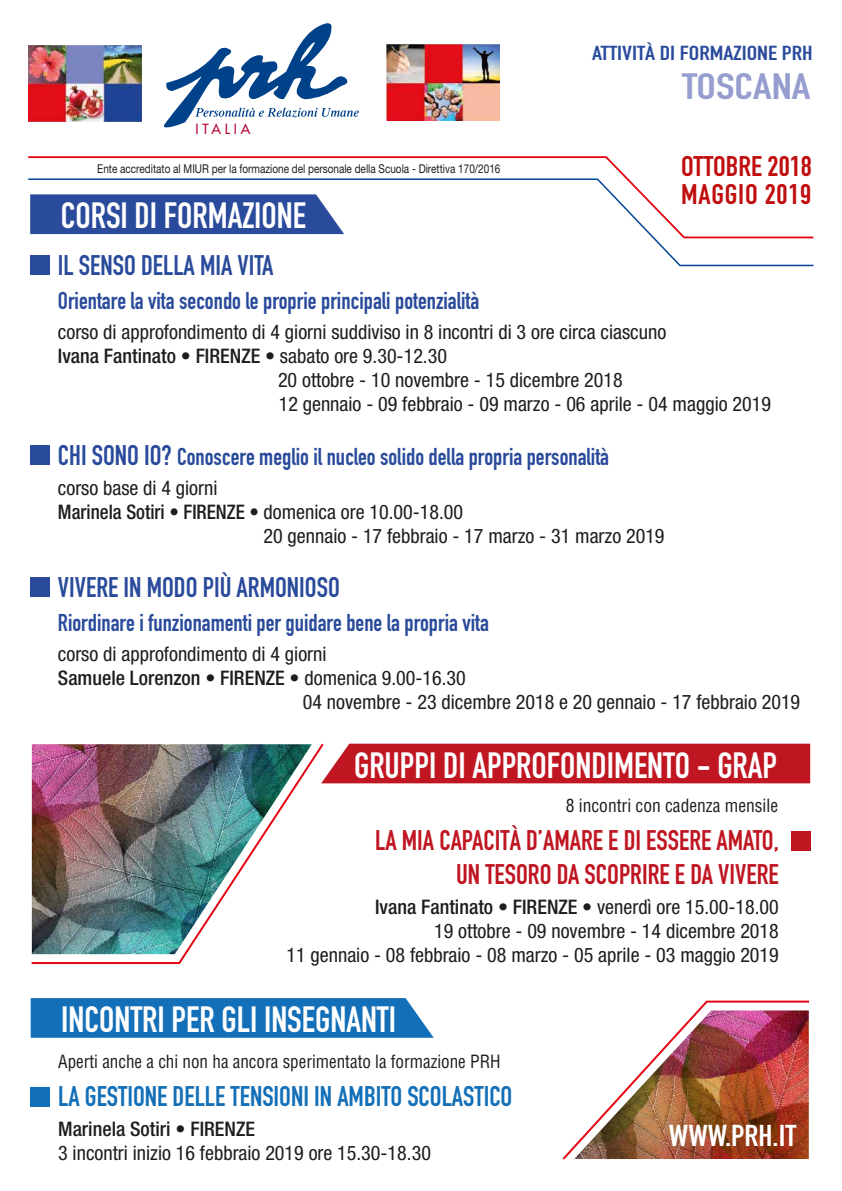
<style>
.page{position:relative;width:842px;height:1191px;background:#fff}
.page>*{position:absolute;margin:0;border:0;box-sizing:border-box;transform-origin:0 0}
.t1{font:36.2px "DIN Engschrift Alternate";color:#969dcf;scale:1.26 1}
.t2{font:36px "DIN Engschrift Alternate";color:#fff}
.t3{font:29.8px "DIN Engschrift Alternate";color:#fff;scale:1.11 1}
.t4{font:28px/34px "DIN Engschrift Alternate";color:#bf1622;text-align:right}
.t5{font:28px "DIN Engschrift Alternate";color:#2a4b9b}
.t6{font:28px "DIN Engschrift Alternate";color:#136fb7}
.t7{font:28px/28px "DIN Engschrift Alternate";color:#c00d0e;scale:1.06 1}
.t8{font:24px "DIN Engschrift Alternate";color:#2a4b9b}
.t9{font:condensed 20px/24px "Helvetica Neue";color:#1d1d1b;text-align:right}
.t10{font:500 condensed 20px "Helvetica Neue";color:#1d1d1b}
.t11{font:500 condensed 20px "Helvetica Neue";color:#1d1d1b;scale:.95 1}
.t12{font:20px "DIN Engschrift Alternate";color:#2a4b9b;scale:1.23 1}
.t13{font:condensed 17.8px "Helvetica";color:#1d1d1b;scale:.96 1}
.t14{font:condensed 17.8px "Helvetica";color:#1d1d1b}
.t15{font:13.6px "Futura";letter-spacing:.28em;color:#b10933}
.t16{font:12.2px "Helvetica Neue LT Pro";color:#1d1d1b;scale:.82 1}
.s1{font-weight:400}
.s2{font-size:28px}
.s3{font-weight:500}
</style>
<div class="page">
<svg style="left:49px;top:239px;width:764px;height:27px"></svg>
<svg style="left:28px;top:156px;width:786px;height:83px"></svg>
<img style="left:29px;top:45px;width:113px;height:76px">
<img style="left:387px;top:45px;width:112px;height:75px">
<svg style="left:164px;top:23px;width:195px;height:105px"></svg>
<svg style="left:30px;top:194px;width:314px;height:40px;background:#3554a0"></svg>
<div style="left:30px;top:255px;width:19px;height:19px;background:#2a4b9b"></div>
<div style="left:30px;top:445px;width:19px;height:19px;background:#2a4b9b"></div>
<div style="left:30px;top:577px;width:19px;height:19px;background:#2a4b9b"></div>
<div style="left:31px;top:998px;width:402px;height:39px;background:#136fb7"></div>
<div style="left:31px;top:1087px;width:19px;height:19px;background:#136fb7"></div>
<div style="left:326px;top:743px;width:484px;height:40px;background:#bf1622"></div>
<div style="left:791px;top:831px;width:19px;height:19px;background:#bf1622"></div>
<img style="left:31px;top:743px;width:295px;height:222px">
<img style="left:562px;top:1000px;width:248px;height:160px">
<p class="t12" style="left:592px;top:41px;width:181px">ATTIVITÀ DI FORMAZIONE PRH</p>
<h1 class="t1" style="left:682px;top:65px;width:104px">TOSCANA</h1>
<p class="t15" style="left:195px;top:120px;width:57px">ITALIA</p>
<p class="t16" style="left:97px;top:162px;width:493px">Ente accreditato al MIUR per la formazione del personale della Scuola - Direttiva 170/2016</p>
<h2 class="t2" style="left:61px;top:195px;width:247px">CORSI DI FORMAZIONE</h2>
<h3 class="t5" style="left:58px;top:249px;width:217px">IL SENSO DELLA MIA VITA</h3>
<p class="t8" style="left:58px;top:286px;width:423px">Orientare la vita secondo le proprie principali potenzialità</p>
<p class="t9" style="left:58px;top:320px;width:610px">corso di approfondimento di 4 giorni suddiviso in 8 incontri di 3 ore circa ciascuno</p>
<p class="t10" style="left:58px;top:344px;width:391px">Ivana Fantinato • FIRENZE • <span class="s1">sabato ore 9.30-12.30</span></p>
<p class="t9" style="left:278px;top:368px;width:346px">20 ottobre - 10 novembre - 15 dicembre 2018</p>
<p class="t9" style="left:279px;top:392px;width:494px">12 gennaio - 09 febbraio - 09 marzo - 06 aprile - 04 maggio 2019</p>
<p class="t8" style="left:58px;top:442px;width:552px"><span class="s2">CHI SONO IO?</span> Conoscere meglio il nucleo solido della propria personalità</p>
<p class="t9" style="left:58px;top:476px;width:161px">corso base di 4 giorni</p>
<p class="t11" style="left:58px;top:500px;width:428px">Marinela Sotiri • FIRENZE • <span class="s1">domenica ore 10.00-18.00</span></p>
<p class="t9" style="left:264px;top:524px;width:402px">20 gennaio - 17 febbraio - 17 marzo - 31 marzo 2019</p>
<h3 class="t5" style="left:58px;top:571px;width:283px">VIVERE IN MODO PIÙ ARMONIOSO</h3>
<p class="t8" style="left:58px;top:608px;width:432px">Riordinare i funzionamenti per guidare bene la propria vita</p>
<p class="t9" style="left:58px;top:642px;width:270px">corso di approfondimento di 4 giorni</p>
<p class="t10" style="left:58px;top:666px;width:409px">Samuele Lorenzon • FIRENZE • <span class="s1">domenica 9.00-16.30</span></p>
<p class="t9" style="left:303px;top:690px;width:499px">04 novembre - 23 dicembre 2018 e 20 gennaio - 17 febbraio 2019</p>
<h3 class="t7" style="left:681px;top:153px;width:125px">OTTOBRE 2018<br>MAGGIO 2019</h3>
<h2 class="t2" style="left:354px;top:744px;width:425px">GRUPPI DI APPROFONDIMENTO - GRAP</h2>
<p class="t14" style="left:566px;top:794px;width:214px">8 incontri con cadenza mensile</p>
<h3 class="t4" style="left:375px;top:823px;width:405px">LA MIA CAPACITÀ D’AMARE E DI ESSERE AMATO,<br>UN TESORO DA SCOPRIRE E DA VIVERE</h3>
<p class="t9" style="left:286px;top:894px;width:494px"><span class="s3">Ivana Fantinato • FIRENZE •</span> venerdì ore 15.00-18.00<br>19 ottobre - 09 novembre - 14 dicembre 2018<br>11 gennaio - 08 febbraio - 08 marzo - 05 aprile - 03 maggio 2019</p>
<h2 class="t2" style="left:61px;top:998px;width:336px">INCONTRI PER GLI INSEGNANTI</h2>
<p class="t13" style="left:58px;top:1050px;width:462px">Aperti anche a chi non ha ancora sperimentato la formazione PRH</p>
<h3 class="t6" style="left:58px;top:1080px;width:456px">LA GESTIONE DELLE TENSIONI IN AMBITO SCOLASTICO</h3>
<p class="t10" style="left:58px;top:1117px;width:198px">Marinela Sotiri • FIRENZE</p>
<p class="t9" style="left:58px;top:1141px;width:374px">3 incontri inizio 16 febbraio 2019 ore 15.30-18.30</p>
<h3 class="t3" style="left:669px;top:1117px;width:116px">WWW.PRH.IT</h3>
</div>
